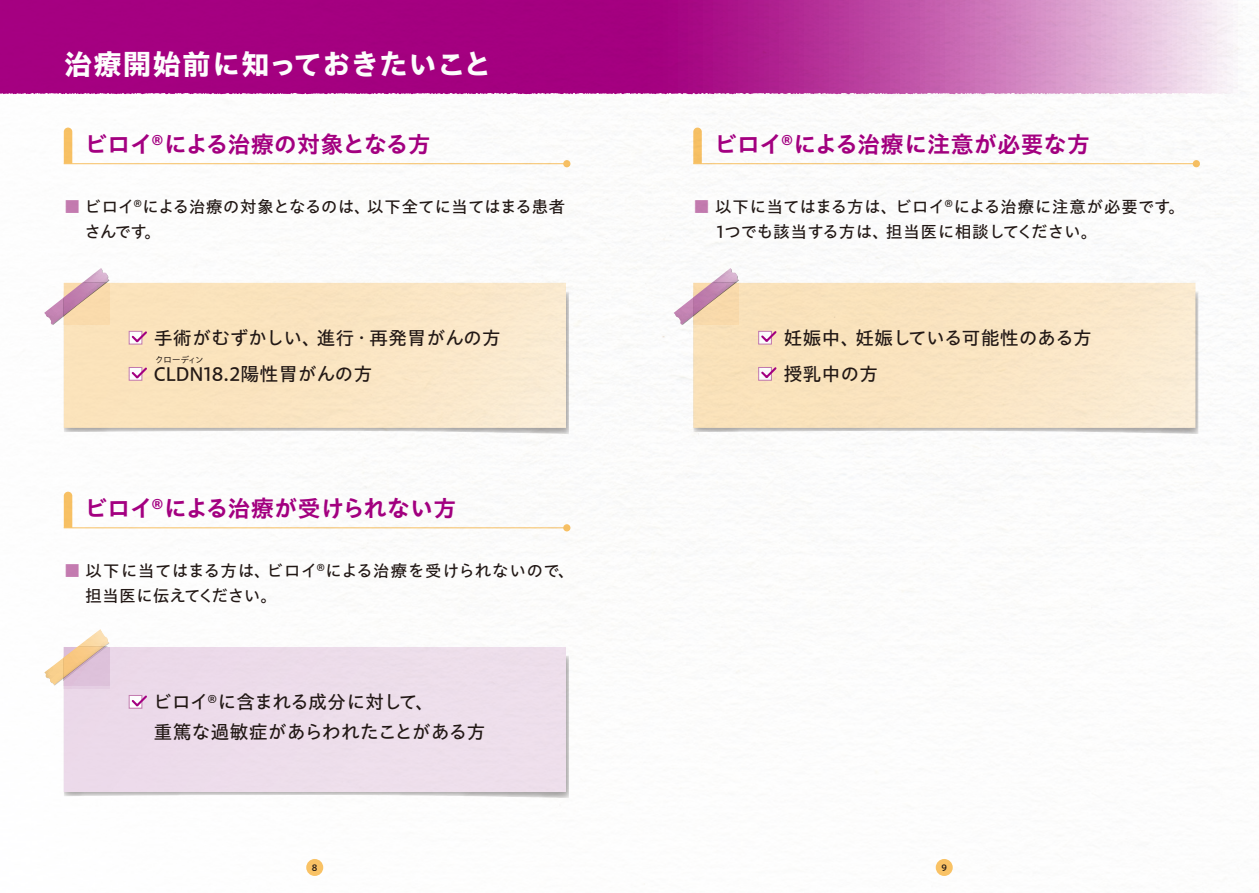
<style>
.page{position:relative;width:1259px;height:893px;background:#fff}
.page>*{position:absolute;margin:0;border:0;box-sizing:border-box;transform-origin:0 0}
.t1{font:700 expanded 28.65px "P Aoto Gothic Std N";letter-spacing:.02em;color:#fff}
.t2{font:700 23.4px "P Aoto Gothic Std N";letter-spacing:-.025em;color:#a50082}
.t3{font:700 23.4px "P Aoto Gothic Std N";letter-spacing:-.06em;color:#a50082}
.t4{font:500 19.2px/29.7px "P Aoto Gothic Std N";letter-spacing:-.02em;color:#231916}
.t5{font:500 19.2px "P Aoto Gothic Std N";letter-spacing:-.04em;color:#231916}
.t6{font:500 19.2px "P Aoto Gothic Std N";color:#231916}
.t7{font:500 16.95px/25.5px "P Aoto Gothic Std N";letter-spacing:-.025em;color:#231916}
.t8{font:500 16.95px/25.5px "P Aoto Gothic Std N";letter-spacing:-.05em;color:#231916}
.t9{font:9px "P Aoto Gothic Std N";letter-spacing:-.085em;color:#231916}
.t10{font:700 9px "P Aoto Gothic Std N De";color:#231916}
.s1{color:#c57cb1}
.s2{font-size:16.95px;color:#fff}
</style>
<div class="page">
<img style="left:0;top:0;width:1259px;height:885px">
<div style="left:306px;top:859px;width:17px;height:17px;background:#f9c265;border-radius:50%"></div>
<div style="left:935px;top:859px;width:17px;height:17px;background:#f9c265;border-radius:50%"></div>
<h1 class="t1" style="left:64px;top:48px;width:429px">治療開始前に知っておきたいこと</h1>
<h2 class="t3" style="left:84px;top:131px;width:348px">ビロイ<sup>®</sup>による治療の対象となる方</h2>
<p class="t8" style="left:84px;top:194px;width:483px;text-indent:-20px"><span class="s1">■</span> ビロイ<sup>®</sup>による治療の対象となるのは、以下全てに当てはまる患者さんです。</p>
<p class="t4" style="left:127px;top:323px;width:375px"><span class="s2">■</span> 手術がむずかしい、進行・再発胃がんの方</p>
<p class="t6" style="left:127px;top:363px;width:247px"><span class="s2">■</span> CLDN18.2陽性胃がんの方</p>
<p class="t9" style="left:155px;top:353px;width:51px">クローディン</p>
<h2 class="t2" style="left:84px;top:495px;width:373px">ビロイ<sup>®</sup>による治療が受けられない方</h2>
<p class="t7" style="left:85px;top:558px;width:492px;text-indent:-21px"><span class="s1">■</span> 以下に当てはまる方は、ビロイ<sup>®</sup>による治療を受けられないので、担当医に伝えてください。</p>
<p class="t4" style="left:154px;top:688px;width:333px;text-indent:-27px"><span class="s2">■</span> ビロイ<sup>®</sup>に含まれる成分に対して、<br>重篤な過敏症があらわれたことがある方</p>
<h2 class="t2" style="left:714px;top:131px;width:378px">ビロイ<sup>®</sup>による治療に注意が必要な方</h2>
<p class="t7" style="left:716px;top:194px;width:470px;text-indent:-23px"><span class="s1">■</span> 以下に当てはまる方は、ビロイ<sup>®</sup>による治療に注意が必要です。<br>1つでも該当する方は、担当医に相談してください。</p>
<p class="t5" style="left:756px;top:327px;width:337px"><span class="s2">■</span> 妊娠中、妊娠している可能性のある方</p>
<p class="t4" style="left:756px;top:360px;width:123px"><span class="s2">■</span> 授乳中の方</p>
<p class="t10" style="left:312px;top:862px;width:7px">8</p>
<p class="t10" style="left:941px;top:862px;width:7px">9</p>
</div>
